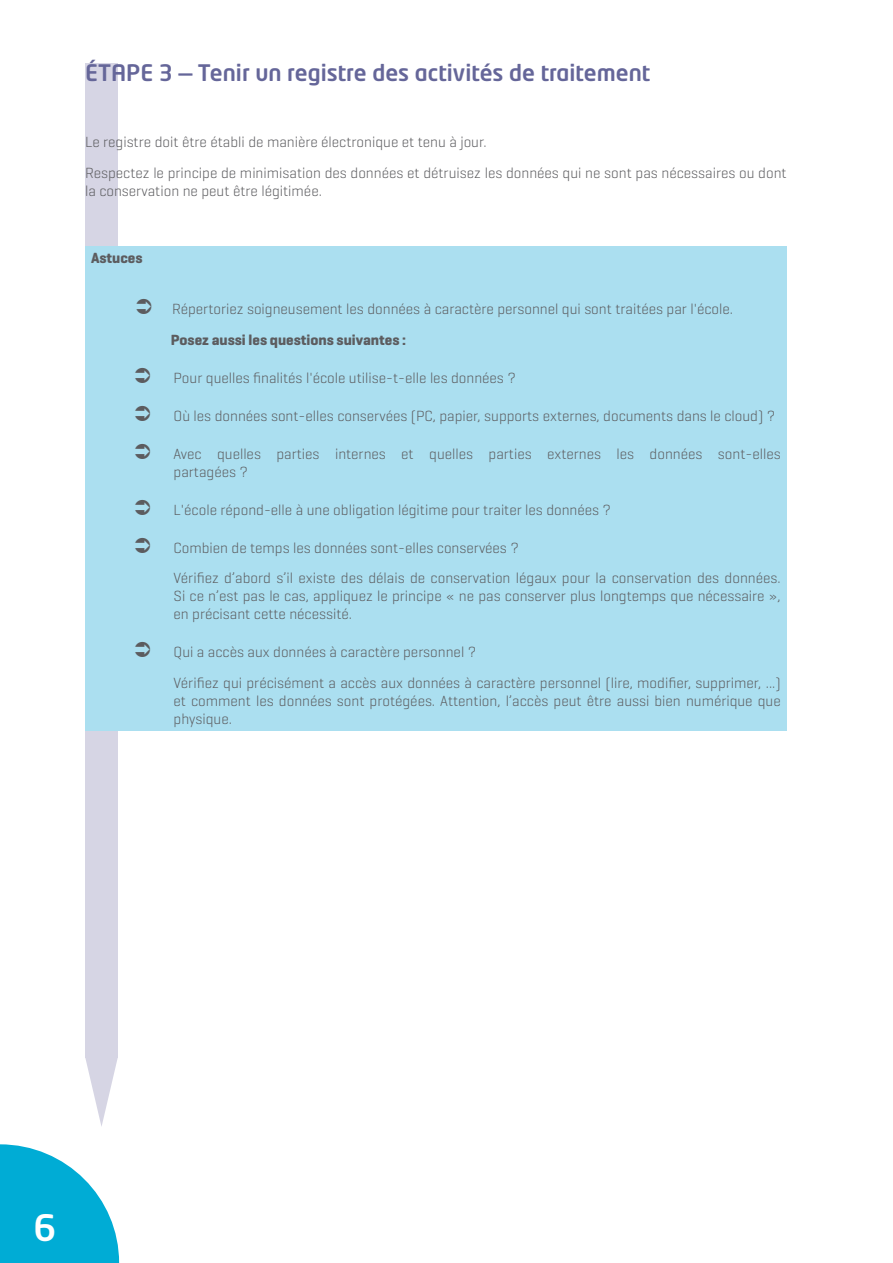
<style>
.page{position:relative;width:893px;height:1263px;background:#fff}
.page>*{position:absolute;margin:0;border:0;box-sizing:border-box;transform-origin:0 0}
.t1{font:500 36px "Neo Tech Pro";color:#fff}
.t2{font:500 22.5px "Neo Tech Pro";color:#656699}
.t3{font:300 15px/30.8px "Geogrotesque";color:#5c5c5f}
.t4{font:700 15px "Geogrotesque";color:#5c5c5f}
</style>
<div class="page">
<svg style="left:0;top:1144px;width:119px;height:119px"></svg>
<svg style="left:85px;top:1058px;width:33px;height:68px"></svg>
<div style="left:85px;top:64px;width:33px;height:994px;background:#d6d5e4"></div>
<div style="left:85px;top:246px;width:702px;height:484px;background:#abdff0"></div>
<h2 class="t2" style="left:85px;top:58px;width:567px">ÉTAPE 3 — Tenir un registre des activités de traitement</h2>
<p class="t3" style="left:85px;top:126px;width:703px">Le registre doit être établi de manière électronique et tenu à jour.<br>Respectez le principe de minimisation des données et détruisez les données qui ne sont pas nécessaires ou dont</p>
<p class="t3" style="left:85px;top:175px;width:238px">la conservation ne peut être légitimée.</p>
<p class="t4" style="left:91px;top:249px;width:53px">Astuces</p>
<p class="t3" style="left:172px;top:293px;width:563px">Répertoriez soigneusement les données à caractère personnel qui sont traitées par l'école.</p>
<p class="t4" style="left:171px;top:330px;width:237px">Posez aussi les questions suivantes :</p>
<p class="t3" style="left:174px;top:362px;width:344px">Pour quelles finalités l'école utilise-t-elle les données ?</p>
<p class="t3" style="left:174px;top:400px;width:603px">Où les données sont-elles conservées (PC, papier, supports externes, documents dans le cloud) ?</p>
<p class="t3" style="left:174px;top:444px;width:609px;line-height:18px">Avec quelles parties internes et quelles parties externes les données sont-elles partagées ?</p>
<p class="t3" style="left:174px;top:494px;width:439px">L'école répond-elle à une obligation légitime pour traiter les données ?</p>
<p class="t3" style="left:174px;top:532px;width:609px">Combien de temps les données sont-elles conservées ?<br>Vérifiez d’abord s’il existe des délais de conservation légaux pour la conservation des données.</p>
<p class="t3" style="left:174px;top:587px;width:609px;line-height:18px">Si ce n’est pas le cas, appliquez le principe « ne pas conserver plus longtemps que nécessaire », en précisant cette nécessité.</p>
<p class="t3" style="left:174px;top:636px;width:609px">Qui a accès aux données à caractère personnel ?<br>Vérifiez qui précisément a accès aux données à caractère personnel (lire, modifier, supprimer, ...)</p>
<p class="t3" style="left:174px;top:691px;width:609px;line-height:18px">et comment les données sont protégées. Attention, l’accès peut être aussi bien numérique que physique.</p>
<h1 class="t1" style="left:34px;top:1205px;width:24px">6</h1>
</div>
